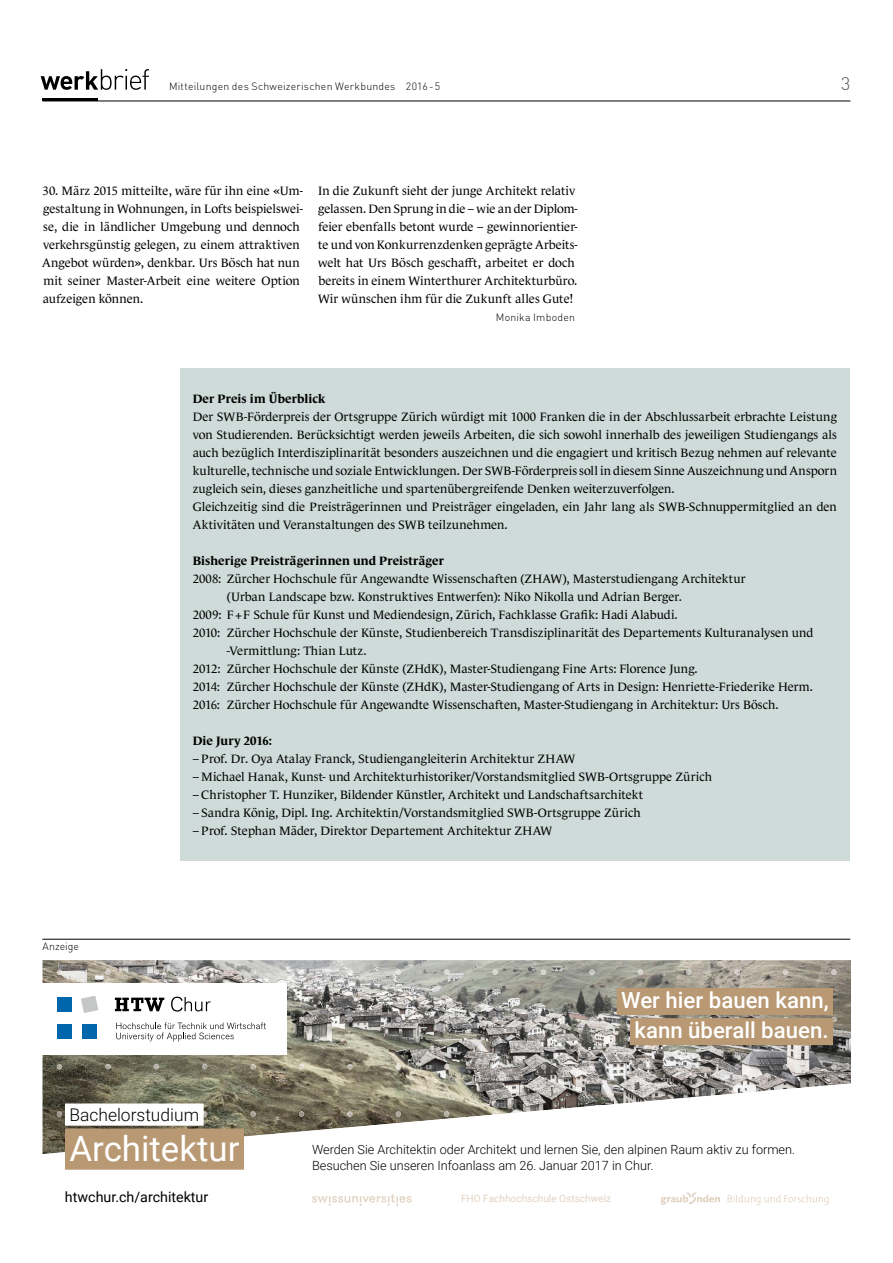
<style>
.page{position:relative;width:893px;height:1263px;background:#fff}
.page>*{position:absolute;margin:0;border:0;box-sizing:border-box;transform-origin:0 0}
.t1{font:34.8px "Roboto";color:#fff}
.t2{font:500 22.2px/30.2px "Roboto";color:#fff;text-align:center}
.t3{font:300 18px "DINOT";color:#565655}
.t4{font:300 17.4px "Roboto";color:#000}
.t5{font:14.25px "Roboto";color:#000}
.t6{font:300 12.75px/15.9px "Roboto";color:#000}
.t7{font:12.3px/18px "Le Monde Journal Std";color:#000}
.t8{font:700 12.3px "Le Monde Journal Std";letter-spacing:.005em;color:#000}
.t9{font:300 10.5px "DINOT";letter-spacing:.02em;color:#000}
.t10{font:300 10.5px "DINOT";color:#000}
.t11{font:10.05px "Roboto";color:#e2d3c3}
</style>
<div class="page">
<hr style="left:43px;top:101px;width:807px;height:1px;background:#000">
<hr style="left:43px;top:99px;width:55px;height:2px;background:#000">
<svg style="left:41px;top:69px;width:108px;height:21px"></svg>
<img style="left:43px;top:960px;width:808px;height:123px">
<img style="left:287px;top:1017px;width:550px;height:5px">
<img style="left:57px;top:969px;width:780px;height:6px">
<img style="left:57px;top:1064px;width:780px;height:5px">
<div style="left:43px;top:982px;width:244px;height:72px;background:#fff"></div>
<div style="left:57px;top:997px;width:15px;height:15px;background:#0066ac"></div>
<div style="left:82px;top:1024px;width:15px;height:15px;background:#0066ac"></div>
<svg style="left:81px;top:995px;width:17px;height:18px"></svg>
<div style="left:57px;top:1024px;width:15px;height:15px;background:#0066ac"></div>
<svg style="left:116px;top:1022px;width:150px;height:19px"></svg>
<svg style="left:115px;top:998px;width:49px;height:13px"></svg>
<svg style="left:171px;top:997px;width:40px;height:14px"></svg>
<svg style="left:43px;top:1083px;width:808px;height:121px"></svg>
<div style="left:462px;top:1195px;width:149px;height:7px;background:#fff"></div>
<svg style="left:312px;top:1194px;width:100px;height:12px"></svg>
<svg style="left:661px;top:1192px;width:59px;height:13px"></svg>
<svg style="left:728px;top:1195px;width:100px;height:10px"></svg>
<div style="left:617px;top:988px;width:216px;height:27px;background:#b99973"></div>
<div style="left:630px;top:1018px;width:203px;height:27px;background:#b99973"></div>
<div style="left:65px;top:1103px;width:139px;height:23px;background:#fff"></div>
<div style="left:65px;top:1128px;width:179px;height:42px;background:#b99973"></div>
<hr style="left:42px;top:939px;width:808px;height:1px;background:#000">
<div style="left:180px;top:368px;width:670px;height:493px;background:#cedbd8"></div>
<p class="t9" style="left:169px;top:79px;width:273px">Mitteilungen des Schweizerischen Werkbundes 2016-5</p>
<h3 class="t3" style="left:841px;top:71px;width:11px">3</h3>
<p class="t7" style="left:42px;top:181px;width:262px">30. März 2015 mitteilte, wäre für ihn eine «Um&shy;gestaltung in Wohnungen, in Lofts beispielswei&shy;se, die in ländlicher Umgebung und dennoch verkehrsgünstig gelegen, zu einem attraktiven Angebot würden», denkbar. Urs Bösch hat nun mit seiner Master-Arbeit eine weitere Option aufzeigen können.</p>
<p class="t7" style="left:318px;top:181px;width:261px">In die Zukunft sieht der junge Architekt relativ gelassen. Den Sprung in die – wie an der Diplom&shy;feier ebenfalls betont wurde – gewinnorientier&shy;te und von Konkurrenzdenken geprägte Arbeits&shy;welt hat Urs Bösch geschafft, arbeitet er doch bereits in einem Winterthurer Architekturbüro.<br>Wir wünschen ihm für die Zukunft alles Gute!</p>
<p class="t9" style="left:496px;top:310px;width:81px">Monika Imboden</p>
<p class="t10" style="left:43px;top:939px;width:38px">Anzeige</p>
<p class="t8" style="left:193px;top:392px;width:134px">Der Preis im Überblick</p>
<p class="t7" style="left:193px;top:408px;width:646px">Der SWB-Förderpreis der Ortsgruppe Zürich würdigt mit 1000 Franken die in der Abschlussarbeit erbrachte Leistung von Studierenden. Berücksichtigt werden jeweils Arbeiten, die sich sowohl innerhalb des jeweiligen Studiengangs als auch bezüglich Interdisziplinarität besonders auszeichnen und die engagiert und kritisch Bezug nehmen auf relevante kulturelle, technische und soziale Entwicklungen. Der SWB-Förderpreis soll in diesem Sinne Auszeichnung und Ansporn zugleich sein, dieses ganzheitliche und spartenübergreifende Denken weiterzuverfolgen.<br>Gleichzeitig sind die Preisträgerinnen und Preisträger eingeladen, ein Jahr lang als SWB-Schnuppermitglied an den Aktivitäten und Veranstaltungen des SWB teilzunehmen.</p>
<p class="t8" style="left:193px;top:554px;width:253px">Bisherige Preisträgerinnen und Preisträger</p>
<p class="t7" style="left:193px;top:570px;width:554px">2008: Zürcher Hochschule für Angewandte Wissenschaften (ZHAW), Masterstudiengang Architektur</p>
<p class="t7" style="left:227px;top:588px;width:457px">(Urban Landscape bzw. Konstruktives Entwerfen): Niko Nikolla und Adrian Berger.</p>
<p class="t7" style="left:193px;top:606px;width:486px">2009: F+F Schule für Kunst und Mediendesign, Zürich, Fachklasse Grafik: Hadi Alabudi.</p>
<p class="t7" style="left:193px;top:624px;width:622px">2010: Zürcher Hochschule der Künste, Studienbereich Transdisziplinarität des Departements Kulturanalysen und</p>
<p class="t7" style="left:227px;top:642px;width:141px">-Vermittlung: Thian Lutz.</p>
<p class="t7" style="left:193px;top:660px;width:506px">2012: Zürcher Hochschule der Künste (ZHdK), Master-Studiengang Fine Arts: Florence Jung.</p>
<p class="t7" style="left:193px;top:678px;width:622px">2014: Zürcher Hochschule der Künste (ZHdK), Master-Studiengang of Arts in Design: Henriette-Friederike Herm.</p>
<p class="t7" style="left:193px;top:696px;width:587px">2016: Zürcher Hochschule für Angewandte Wissenschaften, Master-Studiengang in Architektur: Urs Bösch.</p>
<p class="t8" style="left:193px;top:734px;width:81px">Die Jury 2016:</p>
<p class="t7" style="left:193px;top:750px;width:384px">– Prof. Dr. Oya Atalay Franck, Studiengangleiterin Architektur ZHAW</p>
<p class="t7" style="left:193px;top:768px;width:521px">– Michael Hanak, Kunst- und Architekturhistoriker/Vorstandsmitglied SWB-Ortsgruppe Zürich</p>
<p class="t7" style="left:193px;top:786px;width:452px">– Christopher T. Hunziker, Bildender Künstler, Architekt und Landschaftsarchitekt</p>
<p class="t7" style="left:193px;top:804px;width:449px">– Sandra König, Dipl. Ing. Architektin/Vorstandsmitglied SWB-Ortsgruppe Zürich</p>
<p class="t7" style="left:193px;top:822px;width:361px">– Prof. Stephan Mäder, Direktor Departement Architektur ZHAW</p>
<h2 class="t2" style="left:621px;top:984px;width:209px">Wer hier bauen kann, kann überall bauen.</h2>
<h3 class="t4" style="left:69px;top:1103px;width:131px">Bachelorstudium</h3>
<h1 class="t1" style="left:69px;top:1124px;width:172px">Architektur</h1>
<p class="t5" style="left:65px;top:1187px;width:145px">htwchur.ch/architektur</p>
<p class="t6" style="left:312px;top:1141px;width:485px">Werden Sie Architektin oder Architekt und lernen Sie, den alpinen Raum aktiv zu formen.<br>Besuchen Sie unseren Infoanlass am 26. Januar 2017 in Chur.</p>
<p class="t11" style="left:461px;top:1192px;width:152px">FHO Fachhochschule Ostschweiz</p>
</div>
